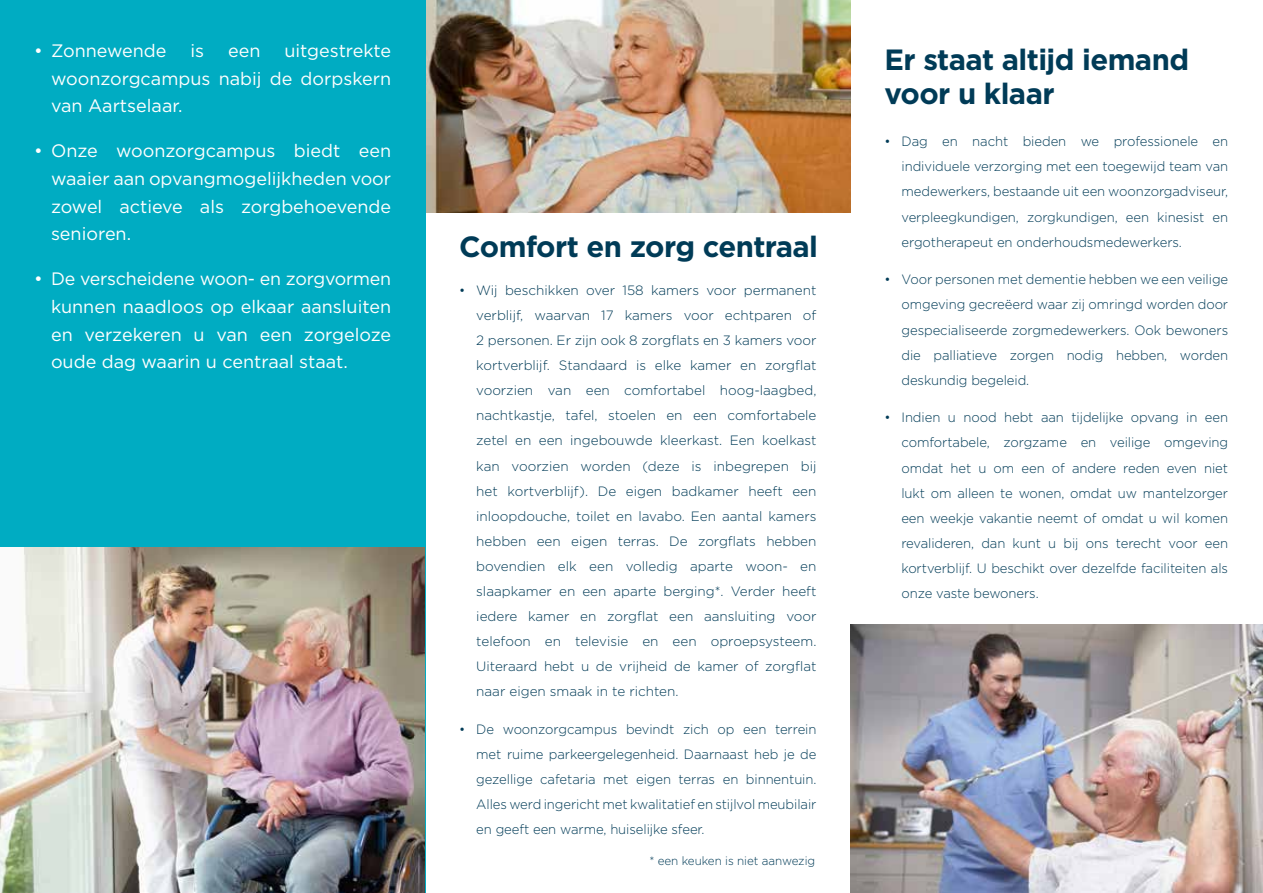
<style>
.page{position:relative;width:1263px;height:893px;background:#fff}
.page>*{position:absolute;margin:0;border:0;box-sizing:border-box;transform-origin:0 0}
.t1{font:700 29.25px/34.5px "Gotham";letter-spacing:-.02em;color:#003b57}
.t2{font:18px/27.8px "Gotham";color:#fff;text-align:justify}
.t3{font:300 13.5px/25px "Gotham";letter-spacing:-.005em;color:#003b57;text-align:justify}
.t4{font:300 12px "Gotham";letter-spacing:-.005em;color:#003b57}
</style>
<div class="page">
<img style="left:425px;top:0;width:425px;height:213px">
<div style="left:0;top:0;width:425px;height:893px;background:#00acc2"></div>
<img style="left:0;top:548px;width:424px;height:345px">
<img style="left:850px;top:624px;width:413px;height:269px">
<h2 class="t2" style="left:34px;top:36px;width:134px">• Zonnewende</h2>
<h2 class="t2" style="left:190px;top:36px;width:15px">is</h2>
<h2 class="t2" style="left:228px;top:36px;width:34px">een</h2>
<h2 class="t2" style="left:51px;top:36px;width:342px;text-indent:233px">uitgestrekte woonzorgcampus nabij de dorpskern van Aartselaar.</h2>
<h2 class="t2" style="left:51px;top:137px;width:342px;text-indent:-17px">• Onze woonzorgcampus biedt een waaier aan opvangmogelijkheden voor zowel actieve als zorgbehoevende senioren.</h2>
<h2 class="t2" style="left:51px;top:265px;width:342px;text-indent:-17px">• De verscheidene woon- en zorgvormen kunnen naadloos op elkaar aansluiten en verzekeren u van een zorgeloze oude dag waarin u centraal staat.</h2>
<h1 class="t1" style="left:459px;top:229px;width:360px">Comfort en zorg centraal</h1>
<p class="t3" style="left:476px;top:278px;width:342px;text-indent:-17px">• Wij beschikken over 158 kamers voor permanent verblijf, waarvan 17 kamers voor echtparen of 2 personen. Er zijn ook 8 zorgflats en 3 kamers voor kortverblijf. Standaard is elke kamer en zorgflat voorzien van een comfortabel hoog-laagbed, nachtkastje, tafel, stoelen en een comfortabele zetel en een ingebouwde kleerkast. Een koelkast kan voorzien worden (deze is inbegrepen bij het kortverblijf). De eigen badkamer heeft een inloopdouche, toilet en lavabo. Een aantal kamers hebben een eigen terras. De zorgflats hebben bovendien elk een volledig aparte woon- en slaapkamer en een aparte berging*. Verder heeft iedere kamer en zorgflat een aansluiting voor telefoon en televisie en een oproepsysteem.<br>Uiteraard hebt u de vrijheid de kamer of zorgflat naar eigen smaak in te richten.</p>
<p class="t3" style="left:476px;top:716px;width:342px;text-indent:-17px">• De woonzorgcampus bevindt zich op een terrein met ruime parkeergelegenheid. Daarnaast heb je de gezellige cafetaria met eigen terras en binnentuin.<br>Alles werd ingericht met kwalitatief en stijlvol meubilair en geeft een warme, huiselijke sfeer.</p>
<p class="t4" style="left:649px;top:854px;width:167px">* een keuken is niet aanwezig</p>
<h1 class="t1" style="left:884px;top:41px;width:306px">Er staat altijd iemand voor u klaar</h1>
<p class="t3" style="left:901px;top:129px;width:328px;text-indent:-17px">• Dag en nacht bieden we professionele en individuele verzorging met een toegewijd team van medewerkers, bestaande uit een woonzorgadviseur, verpleegkundigen, zorgkundigen, een kinesist en ergotherapeut en onderhoudsmedewerkers.</p>
<p class="t3" style="left:901px;top:267px;width:328px;text-indent:-17px">• Voor personen met dementie hebben we een veilige omgeving gecreëerd waar zij omringd worden door gespecialiseerde zorgmedewerkers. Ook bewoners die palliatieve zorgen nodig hebben, worden deskundig begeleid.</p>
<p class="t3" style="left:901px;top:405px;width:328px;text-indent:-17px">• Indien u nood hebt aan tijdelijke opvang in een comfortabele, zorgzame en veilige omgeving omdat het u om een of andere reden even niet lukt om alleen te wonen, omdat uw mantelzorger een weekje vakantie neemt of omdat u wil komen revalideren, dan kunt u bij ons terecht voor een kortverblijf. U beschikt over dezelfde faciliteiten als onze vaste bewoners.</p>
</div>
